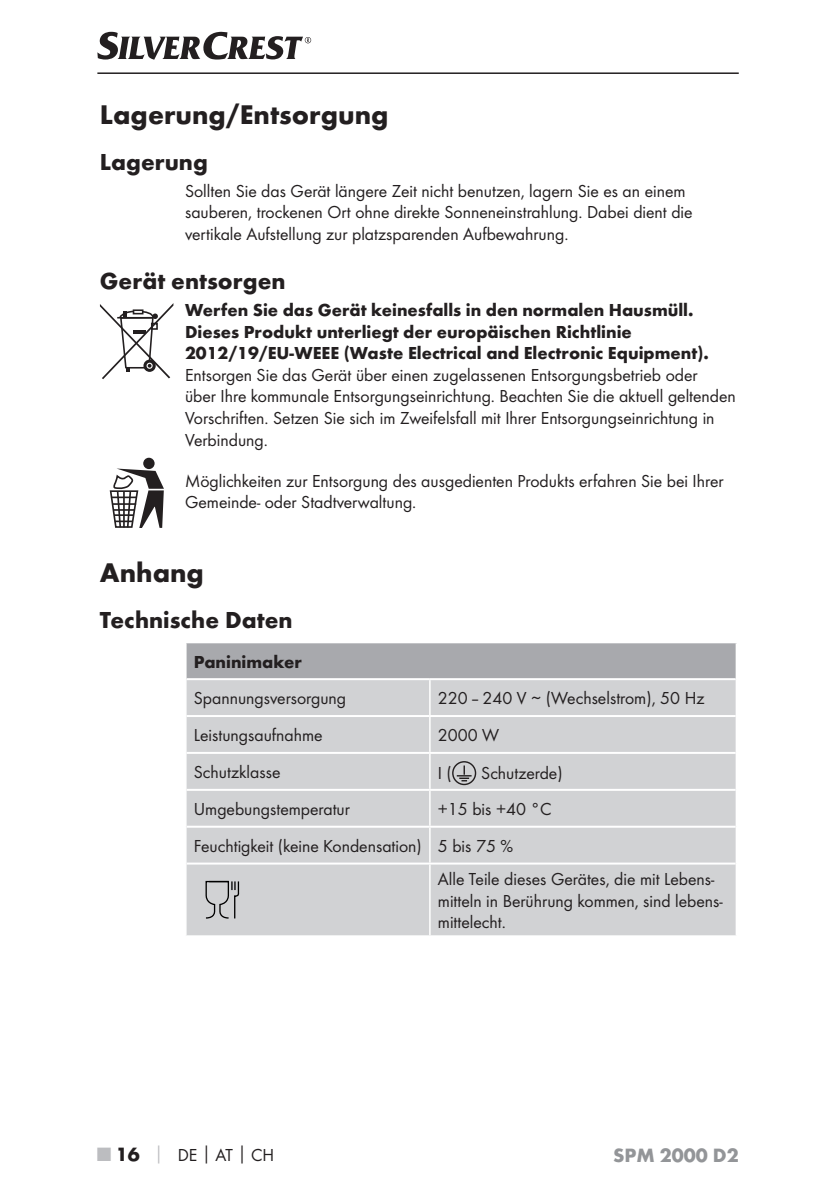
<style>
.page{position:relative;width:839px;height:1190px;background:#fff}
.page>*{position:absolute;margin:0;border:0;box-sizing:border-box;transform-origin:0 0}
.t1{font:700 28px "Futura";color:#231f20}
.t2{font:700 24px "Futura";color:#231f20}
.t3{font:700 20px "Futura";color:#939598}
.t4{font:18px/21.6px "Futura Boo";color:#231f20}
.t5{font:700 18px/21.6px "Futura";color:#231f20}
.s1{font-family:"Futura";font-weight:700;font-size:20px;color:#bcbdc0}
.s2{font-family:"Futura";font-weight:700;font-size:20px}
.s3{font-family:"Futura";font-weight:700;color:#bcbdc0}
</style>
<div class="page">
<hr style="left:97px;top:72px;width:641px;height:2px;background:#231f20">
<svg style="left:97px;top:32px;width:214px;height:28px"></svg>
<svg style="left:100px;top:303px;width:73px;height:76px"></svg>
<div style="left:143px;top:458px;width:11px;height:11px;background:#231f20;border-radius:50%"></div>
<svg style="left:110px;top:468px;width:54px;height:60px"></svg>
<div style="left:186px;top:642px;width:550px;height:37px;background:#a8a9ad"></div>
<div style="left:186px;top:680px;width:549px;height:255px;background:#d1d2d4"></div>
<hr style="left:186px;top:862px;width:549px;height:2px;background:#fff">
<hr style="left:429px;top:864px;width:1px;height:71px;background:#fff">
<hr style="left:185px;top:641px;width:551px;height:2px;background:#fff">
<hr style="left:186px;top:678px;width:243px;height:2px;background:#fff">
<hr style="left:735px;top:643px;width:1px;height:36px;background:#fff">
<hr style="left:429px;top:680px;width:1px;height:35px;background:#fff">
<hr style="left:429px;top:678px;width:306px;height:2px;background:#fff">
<hr style="left:186px;top:715px;width:243px;height:2px;background:#fff">
<hr style="left:429px;top:717px;width:1px;height:35px;background:#fff">
<hr style="left:429px;top:715px;width:306px;height:2px;background:#fff">
<hr style="left:429px;top:754px;width:1px;height:35px;background:#fff">
<hr style="left:186px;top:752px;width:243px;height:2px;background:#fff">
<hr style="left:186px;top:789px;width:243px;height:2px;background:#fff">
<hr style="left:429px;top:791px;width:1px;height:34px;background:#fff">
<hr style="left:429px;top:752px;width:306px;height:2px;background:#fff">
<hr style="left:429px;top:789px;width:306px;height:2px;background:#fff">
<hr style="left:186px;top:825px;width:243px;height:2px;background:#fff">
<hr style="left:429px;top:827px;width:1px;height:35px;background:#fff">
<hr style="left:429px;top:825px;width:306px;height:2px;background:#fff">
<div style="left:452px;top:761px;width:24px;height:24px;border:1px solid #231f20;border-radius:50%"></div>
<svg style="left:456px;top:765px;width:15px;height:16px"></svg>
<svg style="left:204px;top:880px;width:35px;height:39px"></svg>
<h1 class="t1" style="left:100px;top:103px;width:290px">Lagerung/Entsorgung</h1>
<h2 class="t2" style="left:100px;top:152px;width:109px">Lagerung</h2>
<p class="t4" style="left:185px;top:181px;width:508px">Sollten Sie das Gerät längere Zeit nicht benutzen, lagern Sie es an einem sauberen, trockenen Ort ohne direkte Sonneneinstrahlung. Dabei dient die vertikale Aufstellung zur platzsparenden Aufbewahrung.</p>
<h2 class="t2" style="left:100px;top:271px;width:187px">Gerät entsorgen</h2>
<p class="t5" style="left:185px;top:301px;width:525px">Werfen Sie das Gerät keinesfalls in den normalen Hausmüll.<br>Dieses Produkt unterliegt der europäischen Richtlinie<br>2012/19/EU-WEEE (Waste Electrical and Electronic Equipment).</p>
<p class="t4" style="left:185px;top:365px;width:552px">Entsorgen Sie das Gerät über einen zugelassenen Entsorgungsbetrieb oder<br>über Ihre kommunale Entsorgungseinrichtung. Beachten Sie die aktuell geltenden Vor schriften. Setzen Sie sich im Zweifelsfall mit Ihrer Entsorgungseinrichtung in Verbindung.</p>
<p class="t4" style="left:185px;top:471px;width:539px">Möglichkeiten zur Entsorgung des ausgedienten Produkts erfahren Sie bei Ihrer<br>Gemeinde- oder Stadtverwaltung.</p>
<h1 class="t1" style="left:100px;top:561px;width:105px">Anhang</h1>
<h2 class="t2" style="left:100px;top:610px;width:194px">Technische Daten</h2>
<p class="t5" style="left:194px;top:652px;width:109px">Paninimaker</p>
<p class="t4" style="left:194px;top:688px;width:154px">Spannungsversorgung</p>
<p class="t4" style="left:437px;top:688px;width:268px">220 – 240 V ∼ (Wechselstrom), 50 Hz</p>
<p class="t4" style="left:194px;top:725px;width:130px">Leistungsaufnahme</p>
<p class="t4" style="left:437px;top:725px;width:63px">2000 W</p>
<p class="t4" style="left:194px;top:762px;width:88px">Schutzklasse</p>
<p class="t4" style="left:437px;top:762px;width:16px">I (</p>
<p class="t4" style="left:481px;top:762px;width:83px">Schutzerde)</p>
<p class="t4" style="left:194px;top:799px;width:157px">Umgebungstemperatur</p>
<p class="t4" style="left:194px;top:791px;width:359px;line-height:36.8px;text-indent:244px">+15 bis +40 °C<br>Feuchtigkeit (keine Kondensation) 5 bis 75 %</p>
<p class="t4" style="left:437px;top:869px;width:286px">Alle Teile dieses Gerätes, die mit Lebens&shy;mitteln in Berührung kommen, sind lebens&shy;mittelecht.</p>
<p class="t4" style="left:97px;top:1145px;width:178px"><span class="s1">■</span> <span class="s2">16</span> <span class="s3">│</span> DE│AT│CH</p>
<p class="t3" style="left:612px;top:1147px;width:127px">SPM 2000 D2</p>
</div>
